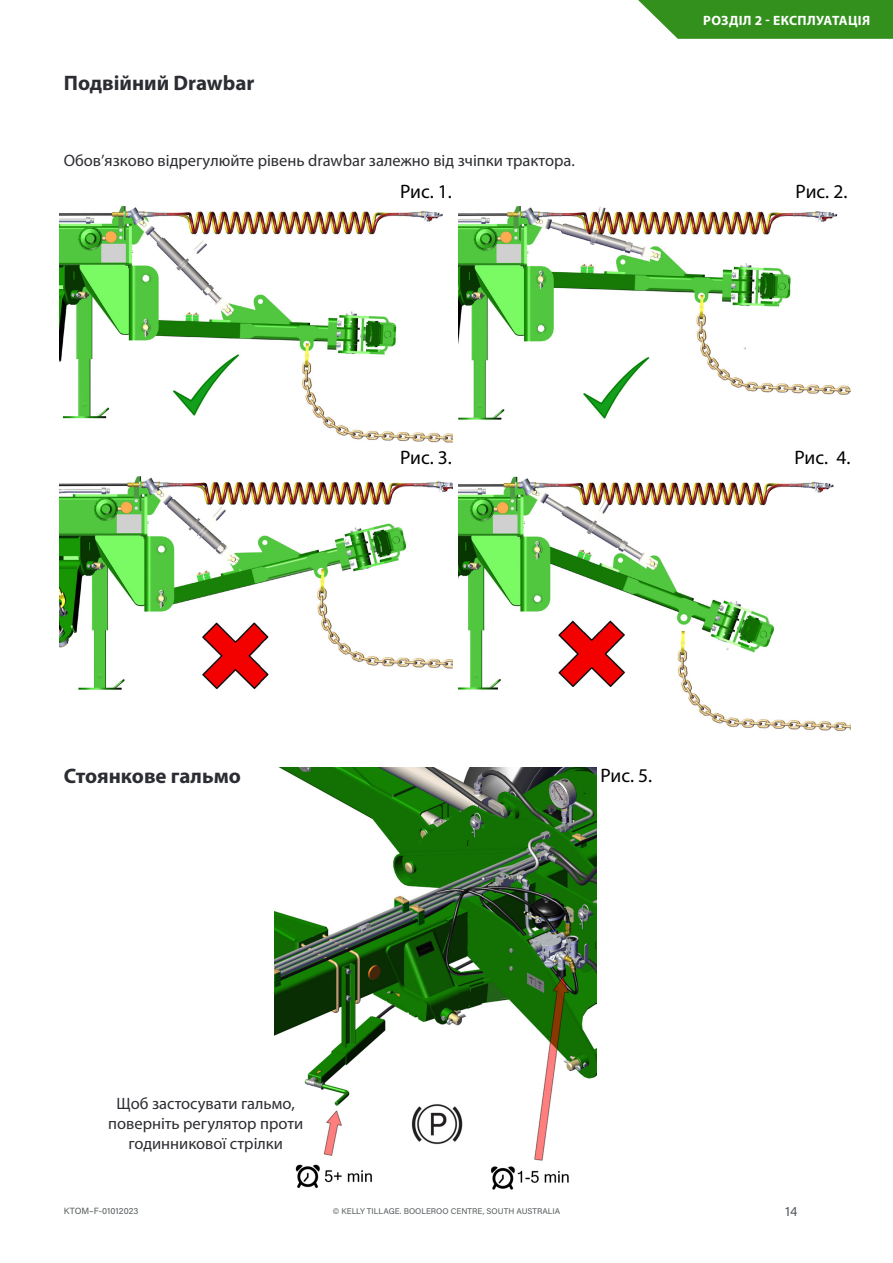
<style>
.page{position:relative;width:893px;height:1263px;background:#fff}
.page>*{position:absolute;margin:0;border:0;box-sizing:border-box;transform-origin:0 0}
.Body_Sub_Headings{font:700 21px "Myriad Pro";color:#2c2d32}
.t1{font:19.5px "Myriad Pro";letter-spacing:-.01em;color:#000}
.Description_Text{font:16.5px/19.8px "Myriad Pro";color:#2c2d32;text-align:center}
.Tab_Label_White{font:700 13.5px "Myriad Pro";letter-spacing:.03em;color:#fff}
.t2{font:13.5px "Acumin Pro";color:#565a5c}
.t3{font:9px "Acumin Pro";color:#565a5c}
.t4{font:8.25px "Acumin Pro";color:#565a5c}
</style>
<div class="page">
<svg style="left:638px;top:0;width:255px;height:39px;background:#43992f"></svg>
<img style="left:60px;top:205px;width:392px;height:238px">
<img style="left:458px;top:206px;width:392px;height:214px">
<img style="left:60px;top:476px;width:392px;height:214px">
<img style="left:458px;top:476px;width:392px;height:255px">
<img style="left:274px;top:767px;width:322px;height:423px">
<p class="Body_Sub_Headings" style="left:64px;top:69px;width:192px">Подвійний Drawbar</p>
<p class="Description_Text" style="left:64px;top:150px;width:513px">Обов’язково відрегулюйте рівень drawbar залежно від зчіпки трактора.</p>
<p class="Tab_Label_White" style="left:703px;top:12px;width:169px">РОЗДІЛ 2 - ЕКСПЛУАТАЦІЯ</p>
<p class="t1" style="left:400px;top:180px;width:53px">Рис. 1.</p>
<p class="t1" style="left:796px;top:180px;width:53px">Рис. 2.</p>
<p class="Body_Sub_Headings" style="left:64px;top:762px;width:179px">Стоянкове гальмо</p>
<p class="t1" style="left:400px;top:445px;width:53px">Рис. 3.</p>
<p class="t1" style="left:794px;top:445px;width:57px">Рис. 4.</p>
<p class="t1" style="left:600px;top:763px;width:53px">Рис. 5.</p>
<p class="Description_Text" style="left:108px;top:1093px;width:197px">Щоб застосувати гальмо, поверніть регулятор проти годинникової стрілки</p>
<p class="t3" style="left:64px;top:1205px;width:76px">KTOM–F-01012023</p>
<p class="t4" style="left:333px;top:1205px;width:229px">© KELLY TILLAGE. BOOLEROO CENTRE, SOUTH AUSTRALIA</p>
<p class="t2" style="left:785px;top:1201px;width:14px">14</p>
</div>
